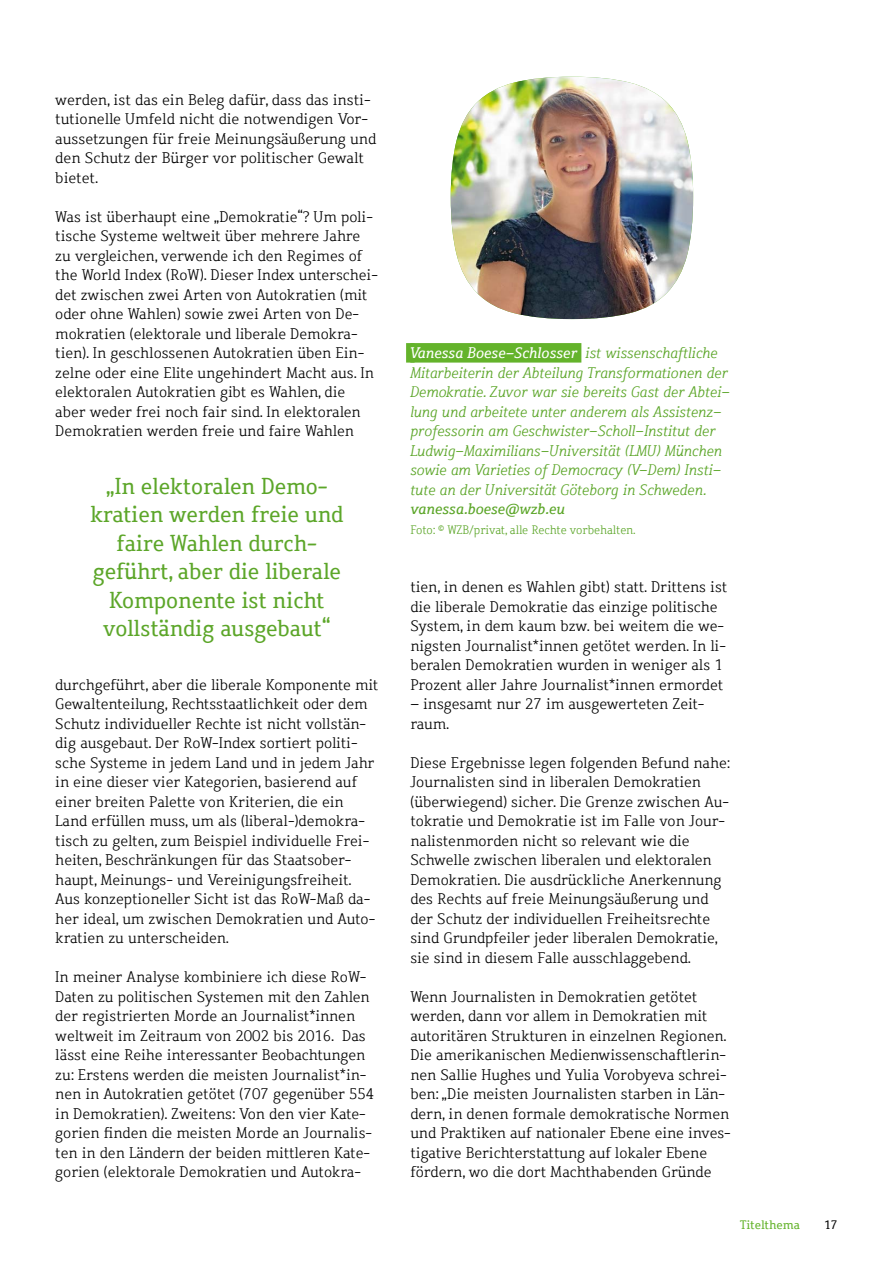
<style>
.page{position:relative;width:893px;height:1263px;background:#fff}
.page>*{position:absolute;margin:0;border:0;box-sizing:border-box;transform-origin:0 0}
.t1{font:22.5px/28.5px "Dahrendorf";letter-spacing:-.005em;color:#5ca629;text-align:center}
.t2{font:300 15px/19.5px "Dahrendorf";color:#000}
.t3{font:italic 300 15px/19.5px "Dahrendorf";color:#5ca629}
.t4{font:300 12px "Dahrendorf";letter-spacing:-.005em;color:#5ca629}
.t5{font:12px "Dahrendorf";color:#64b32b}
.t6{font:12px "Dahrendorf";color:#000}
.s1{font-weight:400;color:#fff}
.s2{font-weight:400}
</style>
<div class="page">
<div style="left:406px;top:343px;width:9px;height:20px;background:#64b32b"></div>
<div style="left:410px;top:343px;width:171px;height:20px;background:#64b32b"></div>
<img style="left:451px;top:77px;width:242px;height:242px">
<p class="t2" style="left:55px;top:90px;width:323px">werden, ist das ein Beleg dafür, dass das insti&shy;tutionelle Umfeld nicht die notwendigen Vor&shy;aussetzungen für freie Meinungsäußerung und den Schutz der Bürger vor politischer Gewalt bietet.</p>
<p class="t2" style="left:55px;top:207px;width:324px">Was ist überhaupt eine „Demokratie“? Um poli&shy;tische Systeme weltweit über mehrere Jahre zu vergleichen, verwende ich den Regimes of the World Index (RoW). Dieser Index unterschei&shy;det zwischen zwei Arten von Autokratien (mit oder ohne Wahlen) sowie zwei Arten von De&shy;mokratien (elektorale und liberale Demokra&shy;tien). In geschlossenen Autokratien üben Ein&shy;zelne oder eine Elite ungehindert Macht aus. In elektoralen Autokratien gibt es Wahlen, die aber weder frei noch fair sind. In elektoralen Demokratien werden freie und faire Wahlen</p>
<p class="t1" style="left:90px;top:472px;width:255px">„In elektoralen Demo&shy;kratien werden freie und faire Wahlen durch&shy;geführt, aber die liberale<br>Komponente ist nicht vollständig ausgebaut“</p>
<p class="t2" style="left:55px;top:675px;width:325px">durchgeführt, aber die liberale Komponente mit Gewaltenteilung, Rechtsstaatlichkeit oder dem Schutz individueller Rechte ist nicht vollstän&shy;dig ausgebaut. Der RoW-Index sortiert politi&shy;sche Systeme in jedem Land und in jedem Jahr in eine dieser vier Kategorien, basierend auf einer breiten Palette von Kriterien, die ein Land erfüllen muss, um als (liberal-)demokra&shy;tisch zu gelten, zum Beispiel individuelle Frei&shy;heiten, Beschränkungen für das Staatsober&shy;haupt, Meinungs- und Vereinigungsfreiheit.<br>Aus konzeptioneller Sicht ist das RoW-Maß da&shy;her ideal, um zwischen Demokratien und Auto&shy;kratien zu unterscheiden.</p>
<p class="t2" style="left:55px;top:967px;width:321px">In meiner Analyse kombiniere ich diese RoW-Daten zu politischen Systemen mit den Zahlen der registrierten Morde an Journalist*innen weltweit im Zeitraum von 2002 bis 2016. Das lässt eine Reihe interessanter Beobachtungen zu: Erstens werden die meisten Journalist*in&shy;nen in Autokratien getötet (707 gegenüber 554 in Demokratien). Zweitens: Von den vier Kate&shy;gorien finden die meisten Morde an Journalis&shy;ten in den Ländern der beiden mittleren Kate&shy;gorien (elektorale Demokratien und Autokra-</p>
<p class="t3" style="left:410px;top:343px;width:321px"><span class="s1">Vanessa Boese-Schlosser</span> ist wissenschaftliche Mitarbeiterin der Abteilung Transformationen der Demokratie. Zuvor war sie bereits Gast der Abtei&shy;lung und arbeitete unter anderem als Assistenz&shy;professorin am Geschwister-Scholl-Institut der Ludwig-Maximilians-Universität (LMU) München sowie am Varieties of Democracy (V-Dem) Insti&shy;tute an der Universität Göteborg in Schweden. <span class="s2">vanessa.boese@wzb.eu</span></p>
<p class="t4" style="left:410px;top:522px;width:227px">Foto: © WZB/privat, alle Rechte vorbehalten.</p>
<p class="t2" style="left:410px;top:577px;width:319px">tien, in denen es Wahlen gibt) statt. Drittens ist die liberale Demokratie das einzige politische System, in dem kaum bzw. bei weitem die we&shy;nigsten Journalist*innen getötet werden. In li&shy;beralen Demokratien wurden in weniger als 1<br>Prozent aller Jahre Journalist*innen ermordet</p>
<p class="t2" style="left:410px;top:694px;width:296px">– insgesamt nur 27 im ausgewerteten Zeit&shy;raum.</p>
<p class="t2" style="left:410px;top:753px;width:322px">Diese Ergebnisse legen folgenden Befund nahe:<br>Journalisten sind in liberalen Demokratien (überwiegend) sicher. Die Grenze zwischen Au&shy;tokratie und Demokratie ist im Falle von Jour&shy;nalistenmorden nicht so relevant wie die Schwelle zwischen liberalen und elektoralen Demokratien. Die ausdrückliche Anerkennung des Rechts auf freie Meinungsäußerung und der Schutz der individuellen Freiheitsrechte sind Grundpfeiler jeder liberalen Demokratie, sie sind in diesem Falle ausschlaggebend.</p>
<p class="t2" style="left:410px;top:987px;width:322px">Wenn Journalisten in Demokratien getötet werden, dann vor allem in Demokratien mit autoritären Strukturen in einzelnen Regionen.<br>Die amerikanischen Medienwissenschaftlerin&shy;nen Sallie Hughes und Yulia Vorobyeva schrei&shy;ben: „Die meisten Journalisten starben in Län&shy;dern, in denen formale demokratische Normen und Praktiken auf nationaler Ebene eine inves&shy;tigative Berichterstattung auf lokaler Ebene fördern, wo die dort Machthabenden Gründe</p>
<p class="t5" style="left:740px;top:1217px;width:61px">Titelthema</p>
<p class="t6" style="left:824px;top:1217px;width:15px">17</p>
</div>
